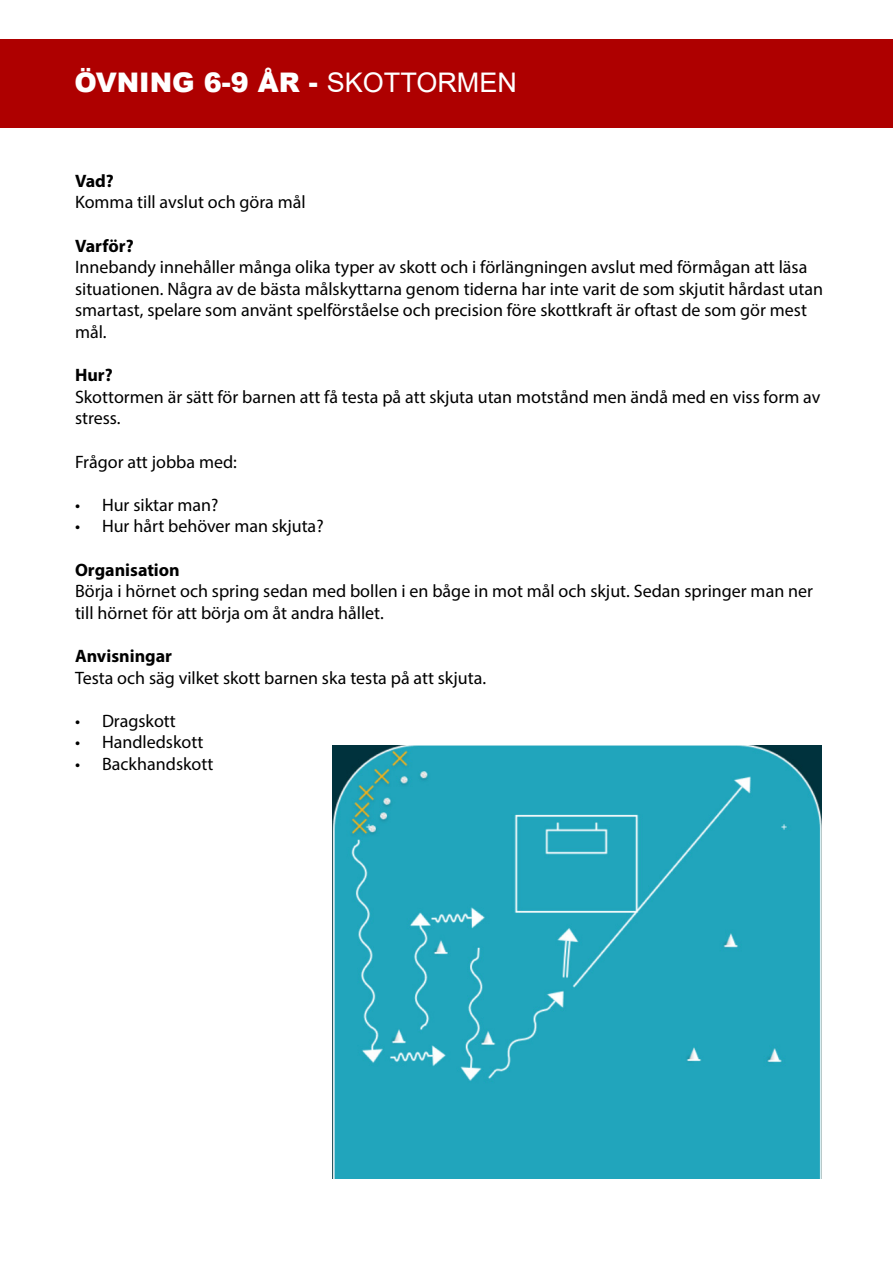
<style>
.page{position:relative;width:893px;height:1263px;background:#fff}
.page>*{position:absolute;margin:0;border:0;box-sizing:border-box;transform-origin:0 0}
.t1{font:900 27px "Arial";color:#fff}
.t2{font:18px/21.6px "Myriad Pro";color:#000}
.t3{font:700 18px "Myriad Pro";color:#000}
.s1{font-weight:400}
</style>
<div class="page">
<div style="left:0;top:39px;width:893px;height:89px;background:#ae0000"></div>
<div style="left:332px;top:746px;width:489px;height:433px;background:#21a5bc"></div>
<p class="t1" style="left:74px;top:62px;width:444px">ÖVNING 6-9 ÅR - <span class="s1">SKOTTORMEN</span></p>
<p class="t3" style="left:75px;top:169px;width:40px">Vad?</p>
<p class="t2" style="left:75px;top:191px;width:232px">Komma till avslut och göra mål</p>
<p class="t3" style="left:75px;top:234px;width:60px">Varför?</p>
<p class="t2" style="left:75px;top:256px;width:750px">Innebandy innehåller många olika typer av skott och i förlängningen avslut med förmågan att läsa situationen. Några av de bästa målskyttarna genom tiderna har inte varit de som skjutit hårdast utan smartast, spelare som använt spelförståelse och precision före skottkraft är oftast de som gör mest mål.</p>
<p class="t3" style="left:75px;top:363px;width:39px">Hur?</p>
<p class="t2" style="left:75px;top:386px;width:747px">Skottormen är sätt för barnen att få testa på att skjuta utan motstånd men ändå med en viss form av stress.</p>
<p class="t2" style="left:75px;top:450px;width:163px">Frågor att jobba med:</p>
<p class="t2" style="left:75px;top:494px;width:145px">• Hur siktar man?</p>
<p class="t2" style="left:75px;top:515px;width:250px">• Hur hårt behöver man skjuta?</p>
<p class="t3" style="left:75px;top:558px;width:106px">Organisation</p>
<p class="t2" style="left:75px;top:580px;width:739px">Börja i hörnet och spring sedan med bollen i en båge in mot mål och skjut. Sedan springer man ner till hörnet för att börja om åt andra hållet.</p>
<p class="t3" style="left:75px;top:644px;width:99px">Anvisningar</p>
<p class="t2" style="left:75px;top:666px;width:413px">Testa och säg vilket skott barnen ska testa på att skjuta.</p>
<p class="t2" style="left:75px;top:710px;width:102px">• Dragskott</p>
<p class="t2" style="left:75px;top:731px;width:130px">• Handledskott</p>
<p class="t2" style="left:75px;top:753px;width:140px">• Backhandskott</p>
</div>
